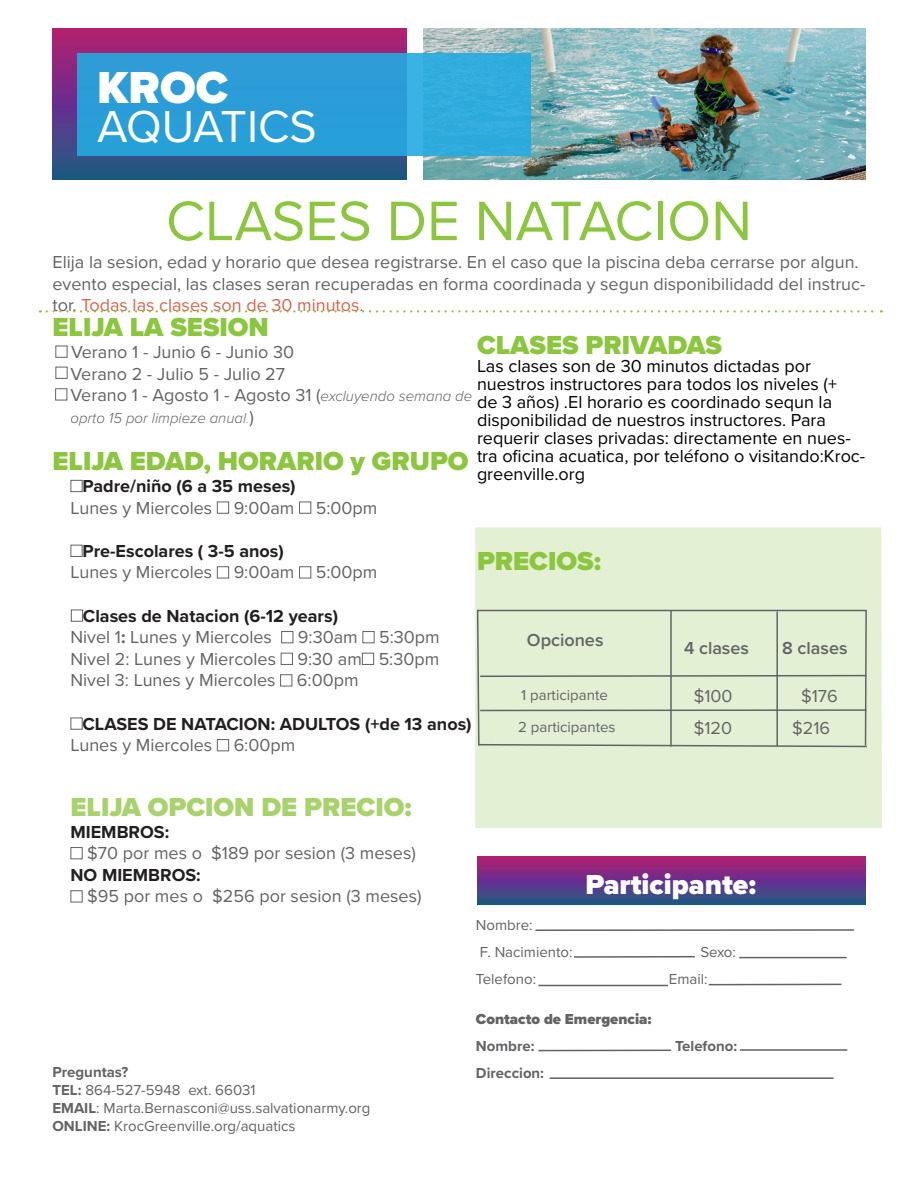
<style>
.page{position:relative;width:918px;height:1188px;background:#fff}
.page>*{position:absolute;margin:0;border:0;box-sizing:border-box;transform-origin:0 0}
.t1{font:57.6px "Proxima Nova";color:#8bc63e}
.t2{font:46.5px "Proxima Nova";color:#fff}
.t3{font:900 46.5px "Proxima Nova";color:#fff}
.t4{font:900 28.5px "Proxima Nova";color:#fff}
.t5{font:900 27px "Proxima Nova";color:#8bc63e}
.t6{font:900 27px "Proxima Nova";color:#a8d26c}
.t7{font:18px/21.6px "Proxima Nova";color:#636366}
.t8{font:18px/18px "Proxima Nova";color:#000}
.t9{font:700 18px "Proxima Nova";color:#231f20}
.t10{font:600 18px "Proxima Nova";color:#636366}
.t11{font:15px "Proxima Nova";color:#636366}
.t12{font:700 15px "Proxima Nova";color:#636366}
.t13{font:italic 300 15px "Proxima Nova";color:#636366}
.t14{font:900 15px "Proxima Nova";color:#636366}
.s1{color:#db634b}
.s2{font-weight:300;font-style:italic;font-size:15px}
.s3{font-weight:100}
.s4{font-weight:400;font-style:normal;font-size:18px}
.s5{font-weight:700}
</style>
<div class="page">
<div style="left:475px;top:527px;width:407px;height:301px;background:#e4f0d4"></div>
<svg style="left:52px;top:29px;width:355px;height:151px"></svg>
<img style="left:423px;top:29px;width:443px;height:151px">
<div style="left:77px;top:53px;width:454px;height:103px;background:linear-gradient(to right,#2999d5,#30aadd)"></div>
<svg style="left:47px;top:310px;width:835px;height:3px"></svg>
<div style="left:70px;top:480px;width:13px;height:12px;border:1px solid #636366"></div>
<div style="left:217px;top:502px;width:12px;height:12px;border:1px solid #636366"></div>
<div style="left:299px;top:502px;width:12px;height:12px;border:1px solid #636366"></div>
<div style="left:70px;top:545px;width:13px;height:12px;border:1px solid #636366"></div>
<div style="left:217px;top:566px;width:12px;height:12px;border:1px solid #636366"></div>
<div style="left:299px;top:566px;width:12px;height:12px;border:1px solid #636366"></div>
<div style="left:71px;top:610px;width:12px;height:12px;border:1px solid #636366"></div>
<div style="left:281px;top:631px;width:12px;height:12px;border:1px solid #636366"></div>
<div style="left:362px;top:631px;width:13px;height:12px;border:1px solid #636366"></div>
<div style="left:281px;top:653px;width:12px;height:12px;border:1px solid #636366"></div>
<div style="left:362px;top:653px;width:12px;height:12px;border:1px solid #636366"></div>
<div style="left:280px;top:674px;width:12px;height:12px;border:1px solid #636366"></div>
<div style="left:70px;top:718px;width:13px;height:12px;border:1px solid #636366"></div>
<div style="left:217px;top:739px;width:12px;height:12px;border:1px solid #636366"></div>
<div style="left:70px;top:847px;width:13px;height:12px;border:1px solid #636366"></div>
<div style="left:70px;top:890px;width:13px;height:12px;border:1px solid #636366"></div>
<div style="left:55px;top:346px;width:13px;height:12px;border:1px solid #636366"></div>
<div style="left:55px;top:367px;width:13px;height:12px;border:1px solid #636366"></div>
<div style="left:476px;top:609px;width:392px;height:138px;background:#e4f0d4"></div>
<svg style="left:479px;top:674px;width:389px;height:4px"></svg>
<hr style="left:480px;top:709px;width:387px;height:2px;background:#636366">
<svg style="left:477px;top:743px;width:391px;height:5px"></svg>
<hr style="left:670px;top:611px;width:2px;height:135px;background:#636366">
<hr style="left:776px;top:611px;width:2px;height:135px;background:#636366">
<div style="left:477px;top:857px;width:389px;height:47px;background:linear-gradient(to bottom,#b2177a,#23538e)"></div>
<hr style="left:538px;top:1050px;width:133px;height:1px;background:#636366">
<hr style="left:535px;top:929px;width:319px;height:2px;background:#636366">
<hr style="left:574px;top:956px;width:121px;height:2px;background:#636366">
<hr style="left:739px;top:957px;width:108px;height:1px;background:#636366">
<hr style="left:538px;top:985px;width:130px;height:1px;background:#636366">
<hr style="left:709px;top:984px;width:132px;height:1px;background:#636366">
<hr style="left:550px;top:1077px;width:284px;height:2px;background:#636366">
<hr style="left:740px;top:1049px;width:107px;height:2px;background:#636366">
<div style="left:55px;top:388px;width:12px;height:12px;border:1px solid #636366"></div>
<p class="t3" style="left:97px;top:53px;width:132px">KROC</p>
<p class="t2" style="left:97px;top:92px;width:221px">AQUATICS</p>
<p class="t1" style="left:166px;top:178px;width:588px">CLASES DE NATACION</p>
<p class="t7" style="left:52px;top:251px;width:815px">Elija la sesion, edad y horario que desea registrarse. En el caso que la piscina deba cerrarse por algun. evento especial, las clases seran recuperadas en forma coordinada y segun disponibilidadd del instruc&shy;tor. <span class="s1">Todas las clases son de 30 minutos.</span></p>
<p class="t5" style="left:52px;top:307px;width:218px">ELIJA LA SESION</p>
<p class="t7" style="left:71px;top:340px;width:225px">Verano 1 - Junio 6 - Junio 30</p>
<p class="t7" style="left:70px;top:362px;width:216px">Verano 2 - Julio 5 - Julio 27</p>
<p class="t7" style="left:70px;top:384px;width:403px">Verano 1 - Agosto 1 - Agosto 31 (<span class="s2">excluyendo semana de</span></p>
<p class="t13" style="left:70px;top:407px;width:185px">oprto 15 por limpieze anual<span class="s3">.</span><span class="s4">)</span></p>
<p class="t5" style="left:52px;top:441px;width:418px">ELIJA EDAD, HORARIO y GRUPO</p>
<p class="t9" style="left:83px;top:473px;width:215px">Padre/niño (6 a 35 meses)</p>
<p class="t7" style="left:70px;top:496px;width:309px">Lunes y Miercoles 9:00am 5:00pm</p>
<p class="t9" style="left:83px;top:537px;width:203px">Pre-Escolares ( 3-5 anos)</p>
<p class="t7" style="left:70px;top:561px;width:309px">Lunes y Miercoles 9:00am 5:00pm</p>
<p class="t9" style="left:83px;top:602px;width:257px">Clases de Natacion (6-12 years)</p>
<p class="t7" style="left:70px;top:626px;width:203px">Nivel 1<span class="s5">:</span> Lunes y Miercoles</p>
<p class="t7" style="left:298px;top:626px;width:143px">9:30am 5:30pm</p>
<p class="t7" style="left:70px;top:647px;width:370px">Nivel 2: Lunes y Miercoles 9:30 am 5:30pm</p>
<p class="t7" style="left:70px;top:669px;width:290px">Nivel 3: Lunes y Miercoles 6:00pm</p>
<p class="t9" style="left:83px;top:710px;width:391px">CLASES DE NATACION: ADULTOS (+de 13 anos)</p>
<p class="t7" style="left:70px;top:734px;width:226px">Lunes y Miercoles 6:00pm</p>
<p class="t5" style="left:477px;top:325px;width:247px">CLASES PRIVADAS</p>
<p class="t8" style="left:477px;top:357px;width:390px">Las clases son de 30 minutos dictadas por nuestros instructores para todos los niveles (+<br>de 3 años) .El horario es coordinado sequn la disponibilidad de nuestros instructores. Para requerir clases privadas: directamente en nues&shy;tra oficina acuatica, por teléfono o visitando:Kroc&shy;greenville.org</p>
<p class="t5" style="left:477px;top:541px;width:125px">PRECIOS:</p>
<p class="t10" style="left:527px;top:626px;width:78px">Opciones</p>
<p class="t10" style="left:684px;top:635px;width:67px">4 clases</p>
<p class="t10" style="left:782px;top:635px;width:67px">8 clases</p>
<p class="t7" style="left:801px;top:684px;width:38px">$176</p>
<p class="t7" style="left:694px;top:684px;width:40px">$100</p>
<p class="t11" style="left:521px;top:683px;width:88px">1 participante</p>
<p class="t11" style="left:518px;top:716px;width:99px">2 participantes</p>
<p class="t7" style="left:694px;top:717px;width:40px">$120</p>
<p class="t7" style="left:792px;top:717px;width:39px">$216</p>
<p class="t6" style="left:70px;top:787px;width:343px">ELIJA OPCION DE PRECIO:</p>
<p class="t9" style="left:70px;top:818px;width:100px">MIEMBROS:</p>
<p class="t7" style="left:87px;top:842px;width:330px">$70 por mes o $189 por sesion (3 meses)</p>
<p class="t9" style="left:70px;top:861px;width:132px">NO MIEMBROS:</p>
<p class="t7" style="left:87px;top:885px;width:336px">$95 por mes o $256 por sesion (3 meses)</p>
<p class="t12" style="left:52px;top:1061px;width:77px">Preguntas?</p>
<p class="t11" style="left:52px;top:1079px;width:205px"><span class="s5">TEL:</span> 864-527-5948 ext. 66031</p>
<p class="t11" style="left:52px;top:1097px;width:319px"><span class="s5">EMAIL</span>: Marta.Bernasconi@uss.salvationarmy.org</p>
<p class="t11" style="left:52px;top:1115px;width:245px"><span class="s5">ONLINE:</span> KrocGreenville.org/aquatics</p>
<p class="t4" style="left:585px;top:863px;width:172px">Participante:</p>
<p class="t11" style="left:476px;top:914px;width:58px">Nombre:</p>
<p class="t11" style="left:480px;top:941px;width:94px">F. Nacimiento:</p>
<p class="t11" style="left:700px;top:941px;width:37px">Sexo:</p>
<p class="t11" style="left:476px;top:968px;width:62px">Telefono:</p>
<p class="t11" style="left:669px;top:968px;width:40px">Email:</p>
<p class="t14" style="left:476px;top:1008px;width:177px">Contacto de Emergencia:</p>
<p class="t12" style="left:476px;top:1035px;width:60px">Nombre:</p>
<p class="t12" style="left:675px;top:1035px;width:64px">Telefono:</p>
<p class="t12" style="left:476px;top:1062px;width:70px">Direccion:</p>
</div>
